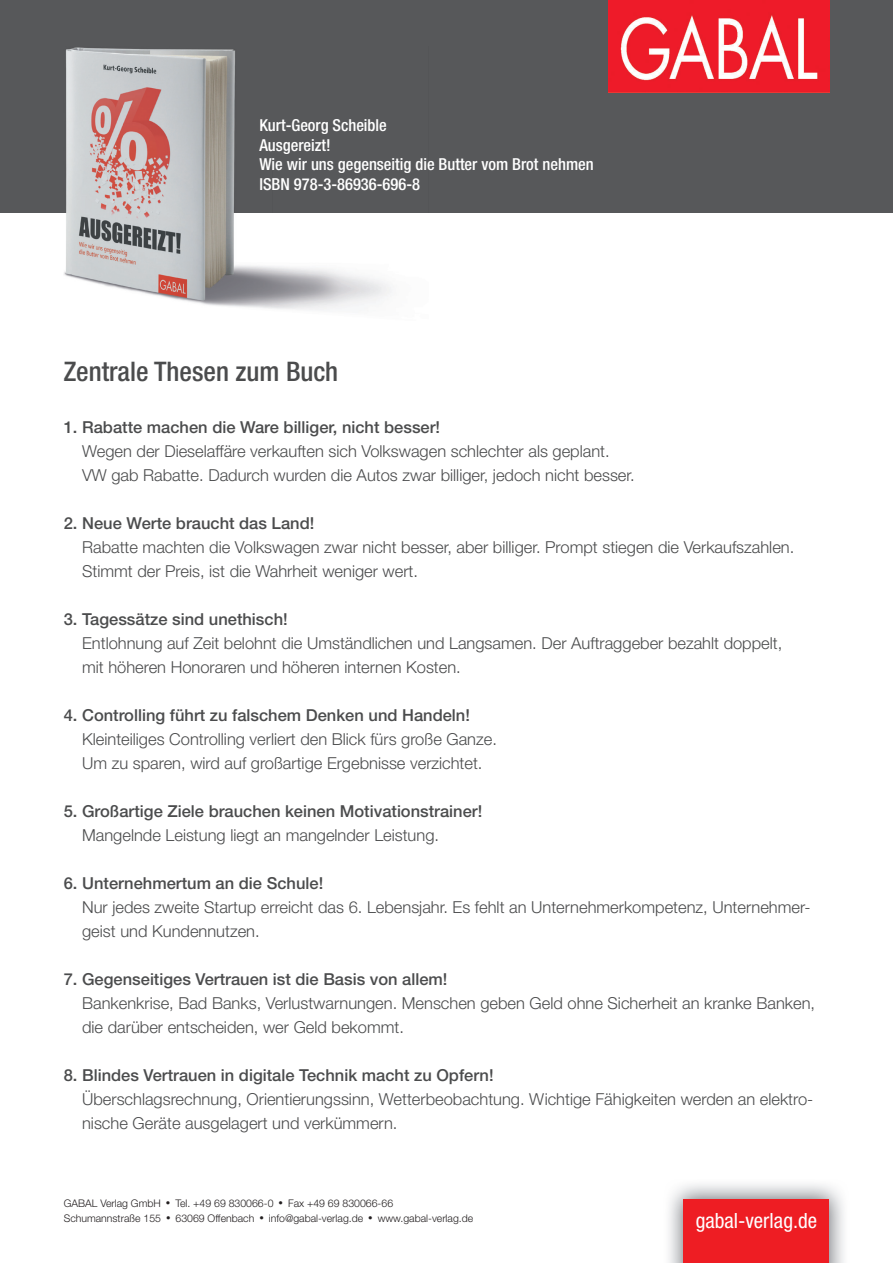
<style>
.page{position:relative;width:893px;height:1263px;background:#fff}
.page>*{position:absolute;margin:0;border:0;box-sizing:border-box;transform-origin:0 0}
.t1{font:500 condensed 27px "Helvetica Neue LT Std";color:#4b4c4d}
.t2{font:condensed 21px "Helvetica Neue LT Std";color:#fff}
.t3{font:300 16.5px/24px "Helvetica Neue LT Std";color:#4b4c4d}
.t4{font:500 16.5px "Helvetica Neue LT Std";color:#4b4c4d}
.t5{font:500 condensed 16.5px/19.8px "Helvetica Neue LT Std";color:#fff}
.t6{font:300 10.5px/15.6px "Helvetica Neue LT Std";color:#231f20}
.s1{font-size:9px}
</style>
<div class="page">
<div style="left:0;top:0;width:893px;height:213px;background:#57585a"></div>
<img style="left:609px;top:0;width:220px;height:93px">
<img style="left:669px;top:1184px;width:175px;height:79px">
<div style="left:684px;top:1199px;width:145px;height:64px;background:#ee1d23"></div>
<img style="left:64px;top:47px;width:328px;height:263px">
<p class="t5" style="left:259px;top:115px;width:336px">Kurt-Georg Scheible<br>Ausgereizt!<br>Wie wir uns gegenseitig die Butter vom Brot nehmen<br>ISBN 978-3-86936-696-8</p>
<h1 class="t1" style="left:64px;top:355px;width:276px">Zentrale Thesen zum Buch</h1>
<p class="t4" style="left:64px;top:417px;width:378px">1. Rabatte machen die Ware billiger, nicht besser!</p>
<p class="t3" style="left:82px;top:439px;width:554px">Wegen der Dieselaffäre verkauften sich Volkswagen schlechter als geplant.<br>VW gab Rabatte. Dadurch wurden die Autos zwar billiger, jedoch nicht besser.</p>
<p class="t4" style="left:64px;top:513px;width:252px">2. Neue Werte braucht das Land!</p>
<p class="t3" style="left:82px;top:535px;width:714px">Rabatte machten die Volkswagen zwar nicht besser, aber billiger. Prompt stiegen die Verkaufszahlen.<br>Stimmt der Preis, ist die Wahrheit weniger wert.</p>
<p class="t4" style="left:64px;top:609px;width:225px">3. Tagessätze sind unethisch!</p>
<p class="t3" style="left:82px;top:631px;width:702px">Entlohnung auf Zeit belohnt die Umständlichen und Langsamen. Der Auftraggeber bezahlt doppelt, mit höheren Honoraren und höheren internen Kosten.</p>
<p class="t4" style="left:64px;top:705px;width:408px">4. Controlling führt zu falschem Denken und Handeln!</p>
<p class="t3" style="left:82px;top:727px;width:416px">Kleinteiliges Controlling verliert den Blick fürs große Ganze.<br>Um zu sparen, wird auf großartige Ergebnisse verzichtet.</p>
<p class="t4" style="left:64px;top:801px;width:420px">5. Großartige Ziele brauchen keinen Motivationstrainer!</p>
<p class="t3" style="left:82px;top:823px;width:358px">Mangelnde Leistung liegt an mangelnder Leistung.</p>
<p class="t4" style="left:64px;top:873px;width:261px">6. Unternehmertum an die Schule!</p>
<p class="t3" style="left:82px;top:895px;width:730px">Nur jedes zweite Startup erreicht das 6. Lebensjahr. Es fehlt an Unternehmerkompetenz, Unternehmer&shy;geist und Kundennutzen.</p>
<p class="t4" style="left:64px;top:969px;width:385px">7. Gegenseitiges Vertrauen ist die Basis von allem!</p>
<p class="t3" style="left:82px;top:991px;width:734px">Bankenkrise, Bad Banks, Verlustwarnungen. Menschen geben Geld ohne Sicherheit an kranke Banken, die darüber entscheiden, wer Geld bekommt.</p>
<p class="t4" style="left:64px;top:1065px;width:431px">8. Blindes Vertrauen in digitale Technik macht zu Opfern!</p>
<p class="t3" style="left:82px;top:1087px;width:733px">Überschlagsrechnung, Orientierungssinn, Wetterbeobachtung. Wichtige Fähigkeiten werden an elektro&shy;nische Geräte ausgelagert und verkümmern.</p>
<p class="t6" style="left:64px;top:1195px;width:411px">GABAL Verlag GmbH <span class="s1">•</span> Tel. +49 69 830066-0 <span class="s1">•</span> Fax +49 69 830066-66<br>Schumannstraße 155 <span class="s1">•</span> 63069 Offenbach <span class="s1">•</span> info@gabal-verlag.de <span class="s1">•</span> www.gabal-verlag.de</p>
<p class="t2" style="left:696px;top:1208px;width:123px">gabal-verlag.de</p>
</div>
